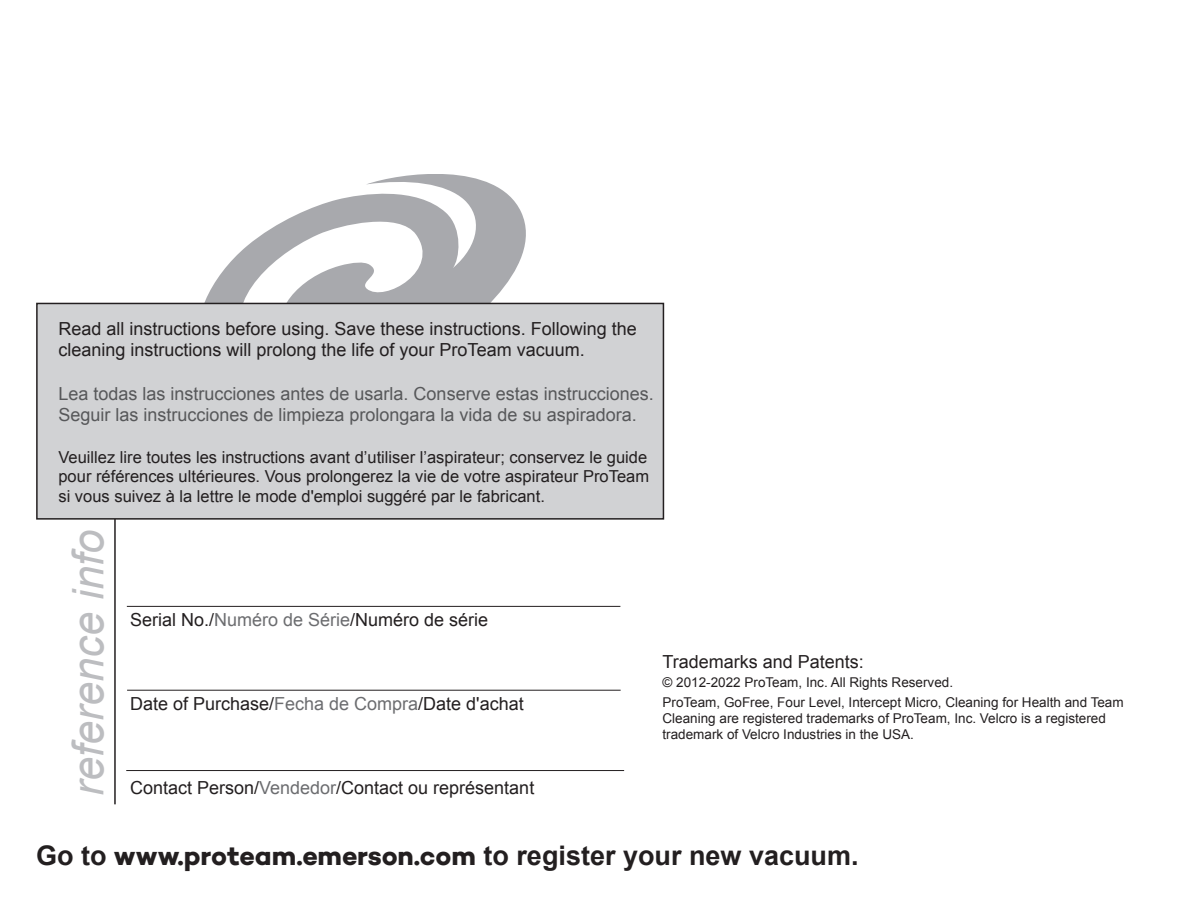
<style>
.page{position:relative;width:1188px;height:918px;background:#fff}
.page>*{position:absolute;margin:0;border:0;box-sizing:border-box;transform-origin:0 0}
.t1{font:italic 43.5px "Arial";color:#bcbdc0}
.t2{font:700 27px "Arial";color:#231f20}
.t3{font:18px "Arial";color:#231f20}
.t4{font:18px "Arial";color:#57585a}
.t5{font:16.5px/19.8px "Arial";color:#231f20;text-align:justify}
.t6{font:13.5px/16.2px "Arial";color:#231f20}
.s1{color:#6c6d70}
.s2{font-family:"Campton"}
</style>
<div class="page">
<svg style="left:198px;top:174px;width:328px;height:129px"></svg>
<hr style="left:114px;top:480px;width:2px;height:324px;background:#231f20">
<div style="left:37px;top:303px;width:626px;height:216px;background:#d1d2d4"></div>
<div style="left:36px;top:303px;width:628px;height:217px;border:2px solid #231f20"></div>
<hr style="left:127px;top:606px;width:493px;height:1px;background:#231f20">
<hr style="left:127px;top:690px;width:494px;height:1px;background:#231f20">
<hr style="left:126px;top:770px;width:498px;height:1px;background:#231f20">
<p class="t3" style="left:58px;top:317px;width:580px">Read all instructions before using. Save these instructions. Following the</p>
<p class="t3" style="left:58px;top:338px;width:528px">cleaning instructions will prolong the life of your ProTeam vacuum.</p>
<p class="t4" style="left:58px;top:381px;width:597px">Lea todas las instrucciones antes de usarla. Conserve estas instrucciones.</p>
<p class="t4" style="left:58px;top:403px;width:580px">Seguir las instrucciones de limpieza prolongara la vida de su aspiradora.</p>
<p class="t5" style="left:58px;top:447px;width:592px">Veuillez lire toutes les instructions avant d’utiliser l’aspirateur; conservez le guide pour références ultérieures. Vous prolongerez la vie de votre aspirateur ProTeam si vous suivez à la lettre le mode d'emploi suggéré par le fabricant.</p>
<p class="t1" style="left:60px;top:796px;width:267px;rotate:-90deg">reference info</p>
<p class="t3" style="left:130px;top:608px;width:360px">Serial No./<span class="s1">Numéro de Série</span>/Numéro de série</p>
<p class="t3" style="left:130px;top:692px;width:395px">Date of Purchase/<span class="s1">Fecha de Compra</span>/Date d'achat</p>
<p class="t3" style="left:130px;top:776px;width:406px">Contact Person/<span class="s1">Vendedor</span>/Contact ou représentant</p>
<p class="t3" style="left:663px;top:650px;width:203px">Trademarks and Patents:</p>
<p class="t6" style="left:663px;top:674px;width:292px">© 2012-2022 ProTeam, Inc. All Rights Reserved.</p>
<p class="t6" style="left:663px;top:694px;width:463px">ProTeam, GoFree, Four Level, Intercept Micro, Cleaning for Health and Team<br>Cleaning are registered trademarks of ProTeam, Inc. Velcro is a registered trademark of Velcro Industries in the USA.</p>
<p class="t2" style="left:36px;top:838px;width:824px">Go to <span class="s2">www.proteam.emerson.com</span> to register your new vacuum.</p>
</div>
